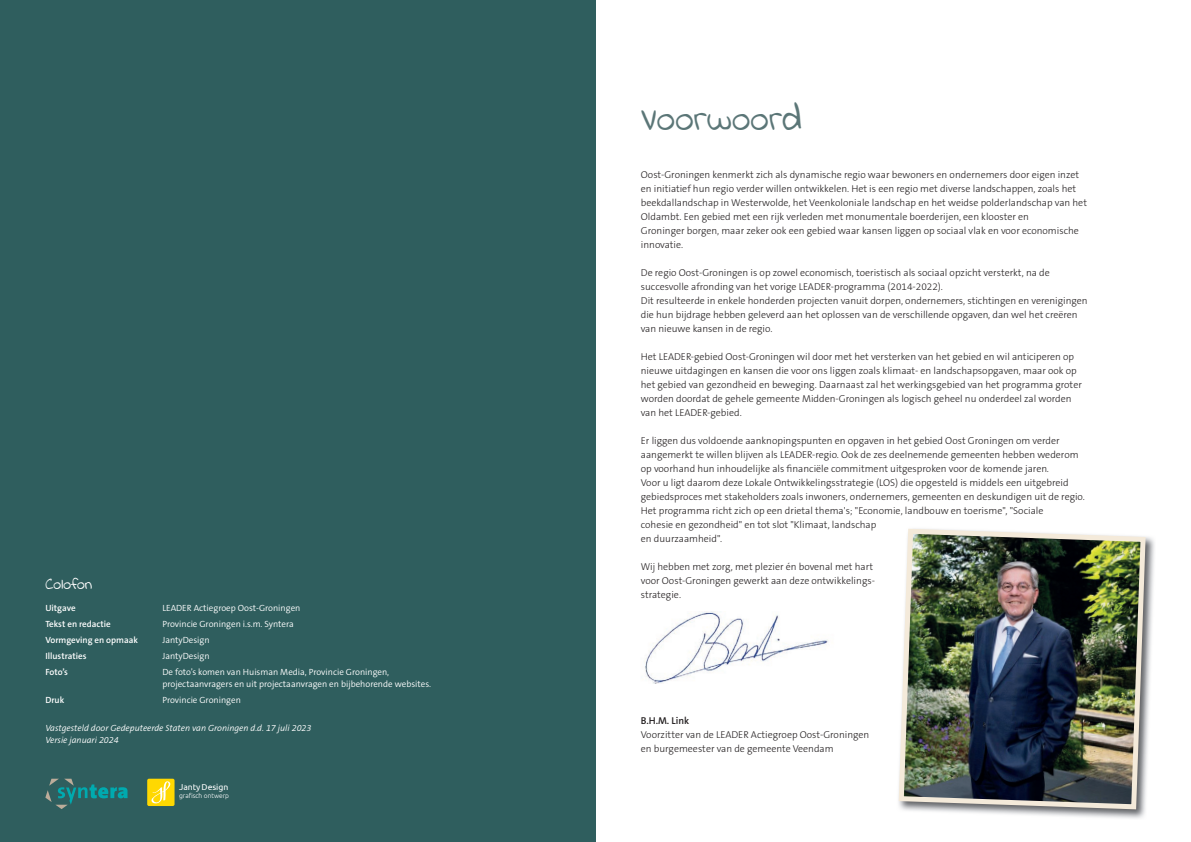
<style>
.page{position:relative;width:1191px;height:842px;background:#fff}
.page>*{position:absolute;margin:0;border:0;box-sizing:border-box;transform-origin:0 0}
.t1{font:38px "Indie Flower";color:#5b7677}
.t2{font:16px "Indie Flower";color:#fff}
.t3{font:300 10px/14px "The Sans B W3";color:#231f20}
.t4{font:600 10px "The Sans B W6";color:#231f20}
.t5{font:300 9px/12px "The Sans B W4";color:#fff}
.t6{font:italic 300 9px/12px "The Sans B W4";color:#fff}
.t7{font:600 9px "The Sans B W6";color:#fff}
.t8{font:8.6px "Ubuntu";color:#fff}
.t9{font:300 6.6px "Ubuntu";color:#fff}
</style>
<div class="page">
<div style="left:0;top:0;width:595px;height:842px;background:#2f5e5e"></div>
<div style="left:147px;top:779px;width:27px;height:27px;background:#ffd801;border-radius:2px"></div>
<svg style="left:151px;top:781px;width:19px;height:23px"></svg>
<img style="left:644px;top:612px;width:185px;height:72px">
<img style="left:959px;top:537px;width:196px;height:282px">
<img style="left:898px;top:528px;width:250px;height:284px">
<svg style="left:45px;top:779px;width:83px;height:30px"></svg>
<h2 class="t2" style="left:45px;top:574px;width:48px">Colofon</h2>
<p class="t7" style="left:45px;top:602px;width:32px">Uitgave</p>
<p class="t5" style="left:162px;top:602px;width:139px">LEADER Actiegroep Oost-Groningen</p>
<p class="t7" style="left:45px;top:618px;width:67px">Tekst en redactie</p>
<p class="t5" style="left:162px;top:618px;width:133px">Provincie Groningen i.s.m. Syntera</p>
<p class="t7" style="left:45px;top:634px;width:94px">Vormgeving en opmaak</p>
<p class="t5" style="left:162px;top:634px;width:49px">JantyDesign</p>
<p class="t7" style="left:45px;top:650px;width:43px">Illustraties</p>
<p class="t5" style="left:162px;top:650px;width:49px">JantyDesign</p>
<p class="t7" style="left:45px;top:666px;width:24px">Foto’s</p>
<p class="t5" style="left:162px;top:666px;width:270px">De foto’s komen van Huisman Media, Provincie Groningen, projectaanvragers en uit projectaanvragen en bĳbehorende websites.</p>
<p class="t7" style="left:45px;top:694px;width:20px">Druk</p>
<p class="t5" style="left:162px;top:694px;width:80px">Provincie Groningen</p>
<p class="t6" style="left:45px;top:722px;width:268px">Vastgesteld door Gedeputeerde Staten van Groningen d.d. 17 juli 2023<br>Versie januari 2024</p>
<p class="t8" style="left:179px;top:782px;width:51px">Janty Design</p>
<p class="t9" style="left:179px;top:792px;width:51px">grafisch ontwerp</p>
<h1 class="t1" style="left:641px;top:93px;width:163px">Voorwoord</h1>
<p class="t3" style="left:641px;top:168px;width:448px">Oost-Groningen kenmerkt zich als dynamische regio waar bewoners en ondernemers door eigen inzet en initiatief hun regio verder willen ontwikkelen. Het is een regio met diverse landschappen, zoals het beekdallandschap in Westerwolde, het Veenkoloniale landschap en het weidse polderlandschap van het Oldambt. Een gebied met een rĳk verleden met monumentale boerderĳen, een klooster en<br>Groninger borgen, maar zeker ook een gebied waar kansen liggen op sociaal vlak en voor economische innovatie.</p>
<p class="t3" style="left:641px;top:266px;width:448px">De regio Oost-Groningen is op zowel economisch, toeristisch als sociaal opzicht versterkt, na de succesvolle afronding van het vorige LEADER-programma (2014-2022).<br>Dit resulteerde in enkele honderden projecten vanuit dorpen, ondernemers, stichtingen en verenigingen die hun bĳdrage hebben geleverd aan het oplossen van de verschillende opgaven, dan wel het creëren van nieuwe kansen in de regio.</p>
<p class="t3" style="left:641px;top:350px;width:442px">Het LEADER-gebied Oost-Groningen wil door met het versterken van het gebied en wil anticiperen op nieuwe uitdagingen en kansen die voor ons liggen zoals klimaat- en landschapsopgaven, maar ook op het gebied van gezondheid en beweging. Daarnaast zal het werkingsgebied van het programma groter worden doordat de gehele gemeente Midden-Groningen als logisch geheel nu onderdeel zal worden van het LEADER-gebied.</p>
<p class="t3" style="left:641px;top:434px;width:445px">Er liggen dus voldoende aanknopingspunten en opgaven in het gebied Oost Groningen om verder aangemerkt te willen blĳven als LEADER-regio. Ook de zes deelnemende gemeenten hebben wederom op voorhand hun inhoudelĳke als nanciële commitment uitgesproken voor de komende jaren.<br>Voor u ligt daarom deze Lokale Ontwikkelingsstrategie (LOS) die opgesteld is middels een uitgebreid gebiedsproces met stakeholders zoals inwoners, ondernemers, gemeenten en deskundigen uit de regio.<br>Het programma richt zich op een drietal thema's; "Economie, landbouw en toerisme", "Sociale<br>cohesie en gezondheid" en tot slot "Klimaat, landschap<br>en duurzaamheid".</p>
<p class="t3" style="left:641px;top:560px;width:235px">Wĳ hebben met zorg, met plezier én bovenal met hart voor Oost-Groningen gewerkt aan deze ontwikkelings&shy;strategie.</p>
<p class="t4" style="left:641px;top:714px;width:50px">B.H.M. Link</p>
<p class="t3" style="left:641px;top:728px;width:230px">Voorzitter van de LEADER Actiegroep Oost-Groningen en burgemeester van de gemeente Veendam</p>
</div>
